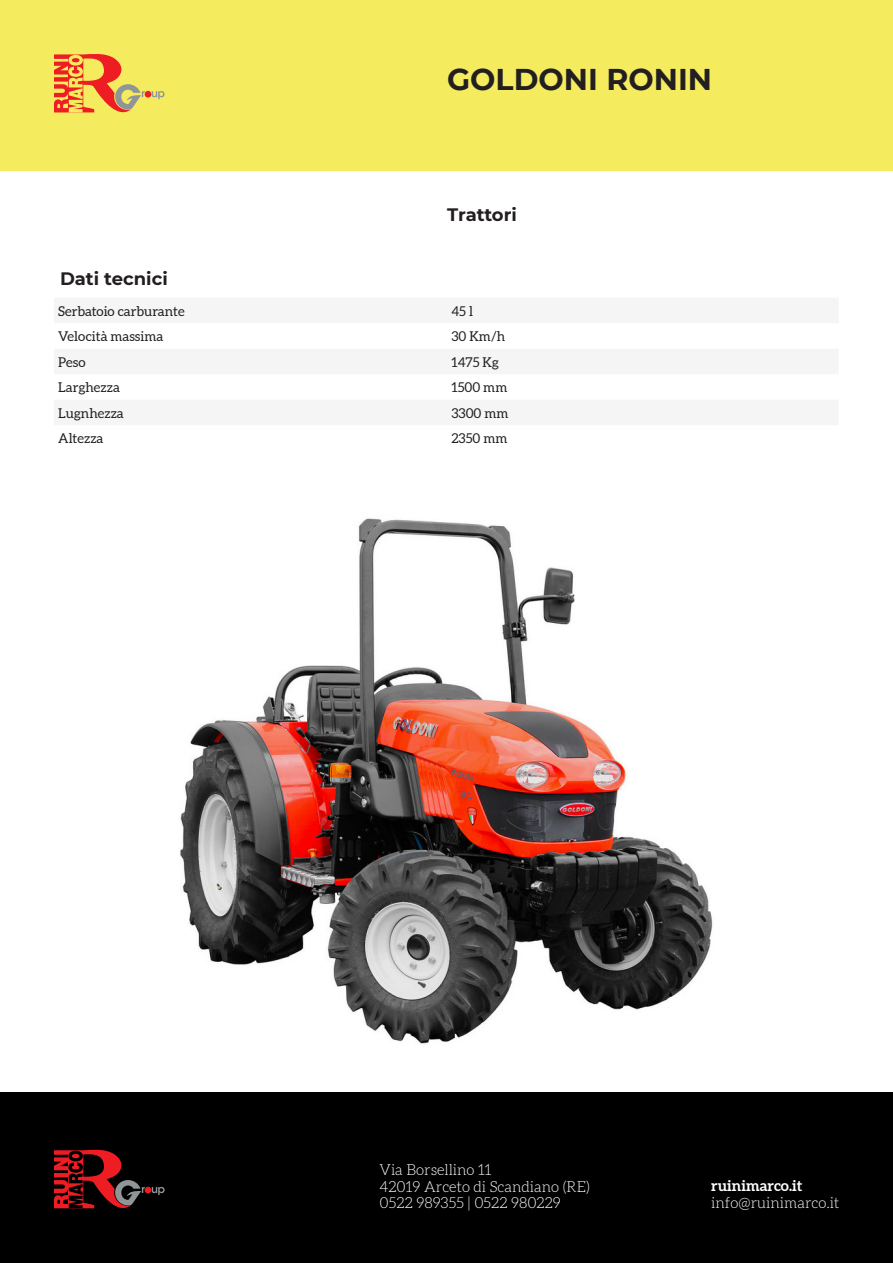
<style>
.page{position:relative;width:893px;height:1263px;background:#fff}
.page>*{position:absolute;margin:0;border:0;box-sizing:border-box;transform-origin:0 0}
.t1{font:700 30px "Montserrat";color:#231f20}
.t2{font:700 18px "Montserrat";color:#231f20}
.t3{font:300 15px/16.5px "Aleo";color:#fff}
.t4{font:700 15px "Aleo";color:#fff}
.t5{font:13.5px "Aleo";color:#231f20}
</style>
<div class="page">
<div style="left:0;top:0;width:893px;height:170px;background:#f4ec5e"></div>
<div style="left:0;top:1093px;width:893px;height:170px;background:#000001"></div>
<svg style="left:152px;top:91px;width:13px;height:8px"></svg>
<div style="left:145px;top:91px;width:6px;height:7px;background:#ee1d23;border-radius:50%"></div>
<svg style="left:54px;top:54px;width:91px;height:59px"></svg>
<svg style="left:54px;top:1150px;width:111px;height:59px"></svg>
<img style="left:180px;top:518px;width:533px;height:526px">
<p class="t1" style="left:447px;top:58px;width:266px">GOLDONI RONIN</p>
<p class="t2" style="left:447px;top:202px;width:71px">Trattori</p>
<p class="t2" style="left:60px;top:266px;width:109px">Dati tecnici</p>
<p class="t5" style="left:58px;top:303px;width:128px">Serbatoio carburante</p>
<p class="t5" style="left:451px;top:303px;width:23px">45 l</p>
<p class="t5" style="left:58px;top:329px;width:107px">Velocità massima</p>
<p class="t5" style="left:451px;top:329px;width:55px">30 Km/h</p>
<p class="t5" style="left:58px;top:354px;width:29px">Peso</p>
<p class="t5" style="left:451px;top:354px;width:49px">1475 Kg</p>
<p class="t5" style="left:58px;top:380px;width:63px">Larghezza</p>
<p class="t5" style="left:451px;top:380px;width:57px">1500 mm</p>
<p class="t5" style="left:58px;top:405px;width:67px">Lugnhezza</p>
<p class="t5" style="left:451px;top:405px;width:59px">3300 mm</p>
<p class="t5" style="left:58px;top:431px;width:47px">Altezza</p>
<p class="t5" style="left:451px;top:431px;width:58px">2350 mm</p>
<p class="t3" style="left:380px;top:1163px;width:212px">Via Borsellino 11<br>42019 Arceto di Scandiano (RE)<br>0522 989355 | 0522 980229</p>
<p class="t4" style="left:711px;top:1176px;width:93px">ruinimarco.it</p>
<p class="t3" style="left:711px;top:1195px;width:130px">info@ruinimarco.it</p>
</div>
